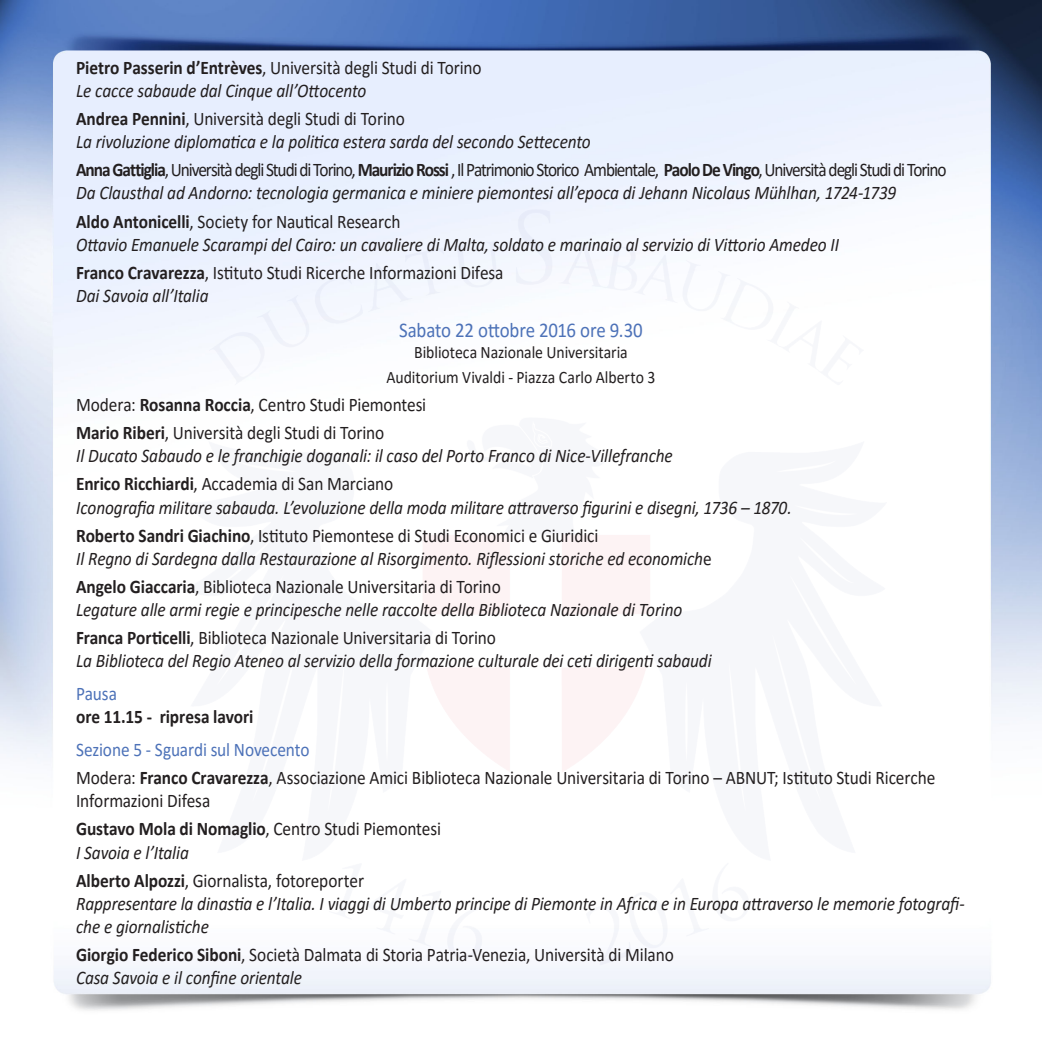
<style>
.page{position:relative;width:1042px;height:1042px;background:#fff}
.page>*{position:absolute;margin:0;border:0;box-sizing:border-box;transform-origin:0 0}
.t1{font:21px "Calibri";letter-spacing:-.01em;color:#4d72b8;scale:.9 1}
.t2{font:italic 19.25px/23.1px "Calibri";letter-spacing:-.01em;color:#231f20;scale:.9 1}
.t3{font:19.25px/28px "Calibri";letter-spacing:-.01em;color:#231f20;scale:.9 1}
.t4{font:700 19.25px "Calibri";letter-spacing:-.005em;color:#231f20;scale:.9 1}
.t5{font:19.25px "Calibri";letter-spacing:-.01em;color:#4d72b8;scale:.9 1}
.t6{font:17.5px/25.2px "Calibri";letter-spacing:-.005em;color:#231f20;text-align:center;scale:.9 1}
.s1{font-weight:700;font-style:normal}
.s2{font-style:normal}
.s3{font-weight:700}
.s4{font-style:italic}
.s5{color:#4d72b8}
</style>
<div class="page">
<img style="left:1px;top:1px;width:1041px;height:1010px">
<img style="left:148px;top:189px;width:775px;height:809px">
<p class="t2" style="left:76px;top:55px;width:452px"><span class="s1">Pietro Passerin d’Entrèves</span><span class="s2">, Università degli Studi di Torino<br></span>Le cacce sabaude dal Cinque all’Ottocento</p>
<p class="t2" style="left:76px;top:106px;width:573px"><span class="s1">Andrea Pennini</span><span class="s2">, Università degli Studi di Torino<br></span>La rivoluzione diplomatica e la politica estera sarda del secondo Settecento</p>
<p class="t2" style="left:76px;top:158px;width:969px"><span class="s1">Anna Gattiglia</span><span class="s2">, Università degli Studi di Torino,</span> <span class="s1">Maurizio Rossi</span> <span class="s2">, Il Patrimonio Storico Ambientale,</span> <span class="s1">Paolo De Vingo</span><span class="s2">, Università degli Studi di Torino<br></span>Da Clausthal ad Andorno: tecnologia germanica e miniere piemontesi all’epoca di Jehann Nicolaus Mühlhan, 1724-1739</p>
<p class="t2" style="left:76px;top:209px;width:849px"><span class="s1">Aldo Antonicelli</span><span class="s2">, Society for Nautical Research<br></span>Ottavio Emanuele Scarampi del Cairo: un cavaliere di Malta, soldato e marinaio al servizio di Vittorio Amedeo II</p>
<p class="t3" style="left:76px;top:260px;width:476px;line-height:23.1px"><span class="s3">Franco Cravarezza</span>, Istituto Studi Ricerche Informazioni Difesa<br><span class="s4">Dai Savoia all’Italia</span></p>
<p class="t1" style="left:399px;top:315px;width:272px">Sabato 22 ottobre 2016 ore 9.30</p>
<p class="t6" style="left:386px;top:339px;width:300px">Biblioteca Nazionale Universitaria<br>Auditorium Vivaldi - Piazza Carlo Alberto 3</p>
<p class="t3" style="left:76px;top:390px;width:390px">Modera: <span class="s3">Rosanna Roccia</span>, Centro Studi Piemontesi<br><span class="s3">Mario Riberi</span>, Università degli Studi di Torino</p>
<p class="t2" style="left:76px;top:441px;width:664px;line-height:28px">Il Ducato Sabaudo e le franchigie doganali: il caso del Porto Franco di Nice-Villefranche<br><span class="s1">Enrico Ricchiardi</span><span class="s2">, Accademia di San Marciano</span></p>
<p class="t2" style="left:76px;top:492px;width:796px;line-height:28px">Iconografia militare sabauda. L’evoluzione della moda militare attraverso figurini e disegni, 1736 – 1870.<br><span class="s1">Roberto Sandri Giachino</span><span class="s2">, Istituto Piemontese di Studi Economici e Giuridici</span></p>
<p class="t2" style="left:76px;top:543px;width:708px;line-height:28px">Il Regno di Sardegna dalla Restaurazione al Risorgimento. Riflessioni storiche ed economich<span class="s2">e<br></span><span class="s1">Angelo Giaccaria</span><span class="s2">, Biblioteca Nazionale Universitaria di Torino</span></p>
<p class="t2" style="left:76px;top:595px;width:675px;line-height:28px">Legature alle armi regie e principesche nelle raccolte della Biblioteca Nazionale di Torino<br><span class="s1">Franca Porticelli</span><span class="s2">, Biblioteca Nazionale Universitaria di Torino</span></p>
<p class="t2" style="left:76px;top:648px;width:708px">La Biblioteca del Regio Ateneo al servizio della formazione culturale dei ceti dirigenti sabaudi</p>
<p class="t5" style="left:76px;top:680px;width:47px">Pausa</p>
<p class="t4" style="left:76px;top:703px;width:199px">ore 11.15 - ripresa lavori</p>
<p class="t3" style="left:76px;top:735px;width:956px"><span class="s5">Sezione 5 - Sguardi sul Novecento<br></span>Modera: <span class="s3">Franco Cravarezza</span>, Associazione Amici Biblioteca Nazionale Universitaria di Torino – ABNUT; Istituto Studi Ricerche</p>
<p class="t3" style="left:76px;top:786px;width:407px">Informazioni Difesa<br><span class="s3">Gustavo Mola di Nomaglio</span>, Centro Studi Piemontesi</p>
<p class="t3" style="left:76px;top:837px;width:321px"><span class="s4">I Savoia e l’Italia<br></span><span class="s3">Alberto Alpozzi</span>, Giornalista, fotoreporter</p>
<p class="t2" style="left:76px;top:891px;width:989px">Rappresentare la dinastia e l’Italia. I viaggi di Umberto principe di Piemonte in Africa e in Europa attraverso le memorie fotografi&shy;che e giornalistiche</p>
<p class="t3" style="left:76px;top:942px;width:666px;line-height:23.1px"><span class="s3">Giorgio Federico Siboni</span>, Società Dalmata di Storia Patria-Venezia, Università di Milano<br><span class="s4">Casa Savoia e il confine orientale</span></p>
</div>
